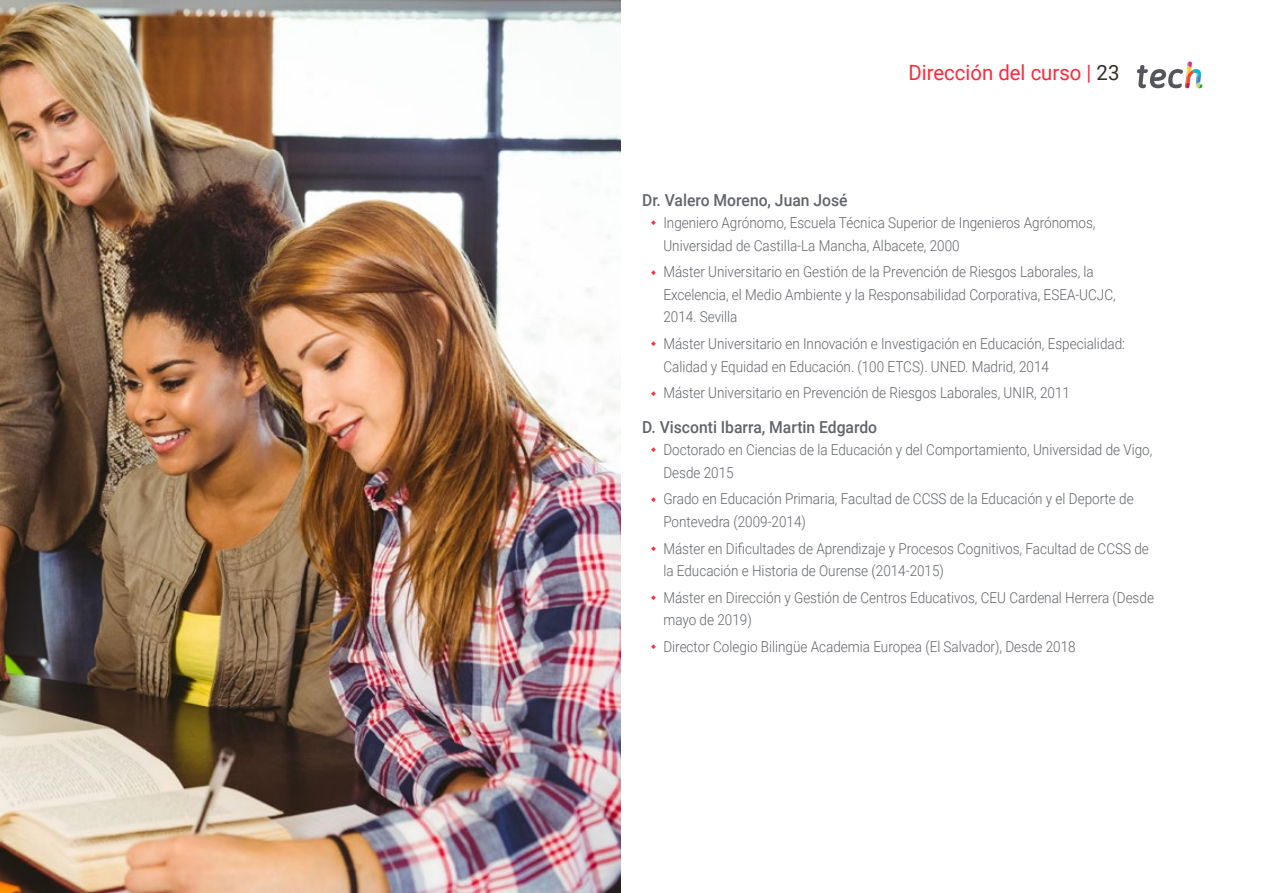
<style>
.page{position:relative;width:1263px;height:893px;background:#fff}
.page>*{position:absolute;margin:0;border:0;box-sizing:border-box;transform-origin:0 0}
.t1{font:21px "Roboto";color:#ff293a}
.t2{font:500 16.5px "Roboto";color:#61646a;scale:.95 1}
.t3{font:300 15px/22.5px "Roboto";color:#61646a;scale:.9 1}
.s1{color:#312e20}
</style>
<div class="page">
<img style="left:0;top:0;width:621px;height:893px">
<svg style="left:1137px;top:62px;width:65px;height:27px"></svg>
<h1 class="t1" style="left:908px;top:57px;width:213px">Dirección del curso | <span class="s1">23</span></h1>
<p class="t2" style="left:642px;top:188px;width:218px">Dr. Valero Moreno, Juan José</p>
<p class="t3" style="left:663px;top:211px;width:482px">Ingeniero Agrónomo, Escuela Técnica Superior de Ingenieros Agrónomos,<br>Universidad de Castilla-La Mancha, Albacete, 2000</p>
<p class="t3" style="left:663px;top:260px;width:504px">Máster Universitario en Gestión de la Prevención de Riesgos Laborales, la<br>Excelencia, el Medio Ambiente y la Responsabilidad Corporativa, ESEA-UCJC,<br>2014. Sevilla</p>
<p class="t3" style="left:663px;top:332px;width:514px">Máster Universitario en Innovación e Investigación en Educación, Especialidad:<br>Calidad y Equidad en Educación. (100 ETCS). UNED. Madrid, 2014</p>
<p class="t3" style="left:663px;top:381px;width:453px">Máster Universitario en Prevención de Riesgos Laborales, UNIR, 2011</p>
<p class="t2" style="left:642px;top:415px;width:249px">D. Visconti Ibarra, Martin Edgardo</p>
<p class="t3" style="left:663px;top:438px;width:545px">Doctorado en Ciencias de la Educación y del Comportamiento, Universidad de Vigo,<br>Desde 2015</p>
<p class="t3" style="left:663px;top:487px;width:524px">Grado en Educación Primaria, Facultad de CCSS de la Educación y el Deporte de<br>Pontevedra (2009-2014)</p>
<p class="t3" style="left:663px;top:536px;width:541px">Máster en Dificultades de Aprendizaje y Procesos Cognitivos, Facultad de CCSS de la Educación e Historia de Ourense (2014-2015)</p>
<p class="t3" style="left:663px;top:586px;width:547px">Máster en Dirección y Gestión de Centros Educativos, CEU Cardenal Herrera (Desde mayo de 2019)</p>
<p class="t3" style="left:663px;top:635px;width:460px">Director Colegio Bilingüe Academia Europea (El Salvador), Desde 2018</p>
</div>
